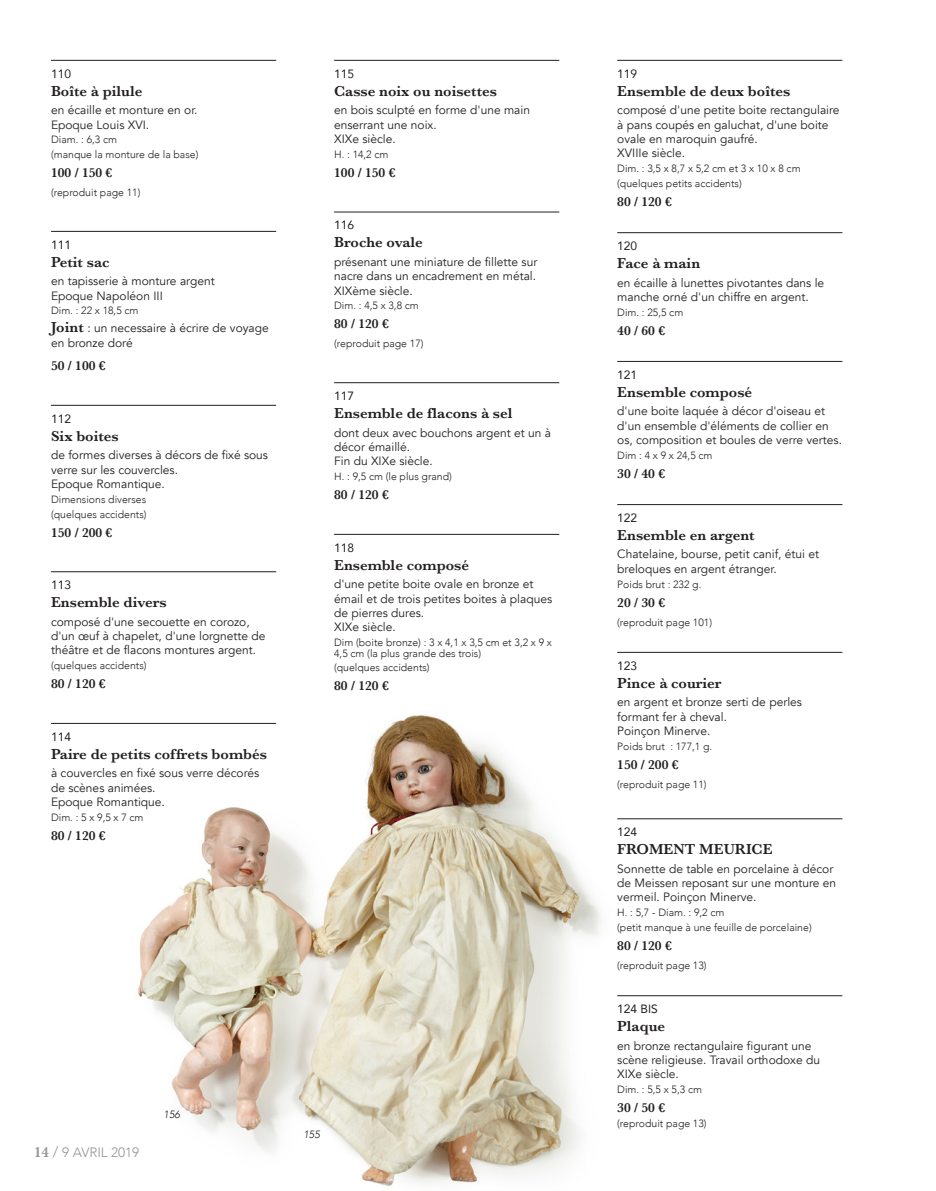
<style>
.page{position:relative;width:936px;height:1191px;background:#fff}
.page>*{position:absolute;margin:0;border:0;box-sizing:border-box;transform-origin:0 0}
.t1{font:600 15px "Baskerville";color:#231f20}
.t2{font:600 13.5px "Baskerville";color:#231f20}
.t3{font:300 13.5px "Avenir";color:#939598}
.t4{font:12px/14.4px "Avenir";color:#231f20}
.t5{font:12px "Avenir";color:#231f20}
.t6{font:300 10.5px/14.7px "Avenir";color:#231f20}
.t7{font:italic 300 10.5px "Avenir";color:#231f20}
.s1{font-family:"Baskerville";font-weight:600;font-size:15px}
.s2{font-size:15px}
</style>
<div class="page">
<img style="left:63px;top:715px;width:608px;height:471px">
<hr style="left:51px;top:60px;width:225px;height:1px;background:#231f20">
<hr style="left:51px;top:231px;width:225px;height:1px;background:#231f20">
<hr style="left:51px;top:405px;width:225px;height:1px;background:#231f20">
<hr style="left:51px;top:571px;width:225px;height:1px;background:#231f20">
<hr style="left:51px;top:723px;width:225px;height:1px;background:#231f20">
<hr style="left:334px;top:60px;width:225px;height:1px;background:#231f20">
<hr style="left:334px;top:212px;width:225px;height:1px;background:#231f20">
<hr style="left:334px;top:382px;width:225px;height:1px;background:#231f20">
<hr style="left:334px;top:534px;width:225px;height:1px;background:#231f20">
<hr style="left:617px;top:60px;width:225px;height:1px;background:#231f20">
<hr style="left:617px;top:232px;width:225px;height:1px;background:#231f20">
<hr style="left:617px;top:361px;width:225px;height:1px;background:#231f20">
<hr style="left:617px;top:504px;width:225px;height:1px;background:#231f20">
<hr style="left:617px;top:652px;width:225px;height:1px;background:#231f20">
<hr style="left:617px;top:818px;width:225px;height:1px;background:#231f20">
<hr style="left:617px;top:995px;width:225px;height:1px;background:#231f20">
<p class="t5" style="left:51px;top:64px;width:22px">110</p>
<p class="t1" style="left:51px;top:80px;width:93px">Boîte à pilule</p>
<p class="t4" style="left:51px;top:103px;width:148px">en écaille et monture en or.<br>Epoque Louis XVI.</p>
<p class="t6" style="left:51px;top:132px;width:149px">Diam. : 6,3 cm<br>(manque la monture de la base)</p>
<p class="t2" style="left:51px;top:163px;width:63px">100 / 150 €</p>
<p class="t6" style="left:51px;top:185px;width:91px">(reproduit page 11)</p>
<p class="t5" style="left:51px;top:235px;width:22px">111</p>
<p class="t1" style="left:51px;top:251px;width:60px">Petit sac</p>
<p class="t4" style="left:51px;top:274px;width:165px">en tapisserie à monture argent<br>Epoque Napoléon III</p>
<p class="t6" style="left:51px;top:303px;width:89px">Dim. : 22 x 18,5 cm</p>
<p class="t4" style="left:51px;top:321px;width:219px"><span class="s1">Joint</span> : un necessaire à écrire de voyage en bronze doré</p>
<p class="t2" style="left:51px;top:356px;width:56px">50 / 100 €</p>
<p class="t5" style="left:51px;top:409px;width:22px">112</p>
<p class="t1" style="left:51px;top:425px;width:69px">Six boites</p>
<p class="t4" style="left:51px;top:448px;width:218px">de formes diverses à décors de fixé sous verre sur les couvercles.<br>Epoque Romantique.</p>
<p class="t6" style="left:51px;top:492px;width:97px">Dimensions diverses (quelques accidents)</p>
<p class="t2" style="left:51px;top:522px;width:63px">150 / 200 €</p>
<p class="t5" style="left:51px;top:575px;width:22px">113</p>
<p class="t1" style="left:51px;top:591px;width:117px">Ensemble divers</p>
<p class="t4" style="left:51px;top:614px;width:216px">composé d'une secouette en corozo, d'un œuf à chapelet, d'une lorgnette de théâtre et de flacons montures argent.</p>
<p class="t6" style="left:51px;top:658px;width:97px">(quelques accidents)</p>
<p class="t2" style="left:51px;top:674px;width:56px">80 / 120 €</p>
<p class="t5" style="left:51px;top:727px;width:22px">114</p>
<p class="t1" style="left:51px;top:743px;width:217px">Paire de petits coffrets bombés</p>
<p class="t4" style="left:51px;top:766px;width:210px">à couvercles en fixé sous verre décorés de scènes animées.<br>Epoque Romantique.</p>
<p class="t6" style="left:51px;top:810px;width:94px">Dim. : 5 x 9,5 x 7 cm</p>
<p class="t2" style="left:51px;top:826px;width:56px">80 / 120 €</p>
<p class="t5" style="left:334px;top:64px;width:22px">115</p>
<p class="t1" style="left:334px;top:80px;width:164px">Casse noix ou noisettes</p>
<p class="t4" style="left:334px;top:103px;width:197px">en bois sculpté en forme d'une main enserrant une noix.<br>XIXe siècle.</p>
<p class="t6" style="left:334px;top:147px;width:56px">H. : 14,2 cm</p>
<p class="t2" style="left:334px;top:163px;width:63px">100 / 150 €</p>
<p class="t5" style="left:334px;top:215px;width:22px">116</p>
<p class="t1" style="left:334px;top:232px;width:90px">Broche ovale</p>
<p class="t4" style="left:334px;top:255px;width:205px;text-align:justify">présenant une miniature de fillette sur nacre dans un encadrement en métal.<br>XIXème siècle.</p>
<p class="t6" style="left:334px;top:298px;width:86px">Dim. : 4,5 x 3,8 cm</p>
<p class="t2" style="left:334px;top:314px;width:56px">80 / 120 €</p>
<p class="t6" style="left:334px;top:336px;width:91px">(reproduit page 17)</p>
<p class="t5" style="left:334px;top:386px;width:22px">117</p>
<p class="t1" style="left:334px;top:402px;width:180px">Ensemble de flacons à sel</p>
<p class="t4" style="left:334px;top:425px;width:218px">dont deux avec bouchons argent et un à décor émaillé.<br>Fin du XIXe siècle.</p>
<p class="t6" style="left:334px;top:469px;width:119px">H. : 9,5 cm (le plus grand)</p>
<p class="t2" style="left:334px;top:485px;width:56px">80 / 120 €</p>
<p class="t5" style="left:334px;top:538px;width:22px">118</p>
<p class="t1" style="left:334px;top:554px;width:136px">Ensemble composé</p>
<p class="t4" style="left:334px;top:577px;width:219px">d'une petite boite ovale en bronze et émail et de trois petites boites à plaques de pierres dures.<br>XIXe siècle.</p>
<p class="t6" style="left:334px;top:637px;width:219px;line-height:10.5px">Dim (boite bronze) : 3 x 4,1 x 3,5 cm et 3,2 x 9 x<br>4,5 cm (la plus grande des trois)</p>
<p class="t6" style="left:334px;top:660px;width:97px">(quelques accidents)</p>
<p class="t2" style="left:334px;top:676px;width:56px">80 / 120 €</p>
<p class="t3" style="left:34px;top:1144px;width:107px"><span class="s1">14</span> <span class="s2">/</span> 9 AVRIL 2019</p>
<p class="t7" style="left:164px;top:1108px;width:18px">156</p>
<p class="t7" style="left:303px;top:1128px;width:18px">155</p>
<p class="t5" style="left:617px;top:64px;width:22px">119</p>
<p class="t1" style="left:617px;top:80px;width:175px">Ensemble de deux boîtes</p>
<p class="t4" style="left:617px;top:103px;width:224px">composé d'une petite boite rectangulaire à pans coupés en galuchat, d'une boite ovale en maroquin gaufré.<br>XVIIIe siècle.</p>
<p class="t6" style="left:617px;top:161px;width:185px">Dim. : 3,5 x 8,7 x 5,2 cm et 3 x 10 x 8 cm (quelques petits accidents)</p>
<p class="t2" style="left:617px;top:192px;width:56px">80 / 120 €</p>
<p class="t5" style="left:617px;top:236px;width:22px">120</p>
<p class="t1" style="left:617px;top:252px;width:84px">Face à main</p>
<p class="t4" style="left:617px;top:275px;width:208px">en écaille à lunettes pivotantes dans le manche orné d'un chiffre en argent.</p>
<p class="t6" style="left:617px;top:305px;width:68px">Dim. : 25,5 cm</p>
<p class="t2" style="left:617px;top:321px;width:49px">40 / 60 €</p>
<p class="t5" style="left:617px;top:365px;width:22px">121</p>
<p class="t1" style="left:617px;top:381px;width:136px">Ensemble composé</p>
<p class="t4" style="left:617px;top:404px;width:226px">d'une boite laquée à décor d'oiseau et d'un ensemble d'éléments de collier en os, composition et boules de verre vertes.</p>
<p class="t6" style="left:617px;top:448px;width:97px">Dim : 4 x 9 x 24,5 cm</p>
<p class="t2" style="left:617px;top:464px;width:49px">30 / 40 €</p>
<p class="t5" style="left:617px;top:508px;width:22px">122</p>
<p class="t1" style="left:617px;top:524px;width:139px">Ensemble en argent</p>
<p class="t4" style="left:617px;top:547px;width:203px">Chatelaine, bourse, petit canif, étui et breloques en argent étranger.</p>
<p class="t6" style="left:617px;top:576px;width:86px">Poids brut : 232 g.</p>
<p class="t2" style="left:617px;top:593px;width:49px">20 / 30 €</p>
<p class="t6" style="left:617px;top:614px;width:96px">(reproduit page 101)</p>
<p class="t5" style="left:617px;top:656px;width:22px">123</p>
<p class="t1" style="left:617px;top:672px;width:106px">Pince à courier</p>
<p class="t4" style="left:617px;top:695px;width:186px">en argent et bronze serti de perles formant fer à cheval.<br>Poinçon Minerve.</p>
<p class="t6" style="left:617px;top:739px;width:97px">Poids brut : 177,1 g.</p>
<p class="t2" style="left:617px;top:755px;width:63px">150 / 200 €</p>
<p class="t6" style="left:617px;top:777px;width:91px">(reproduit page 11)</p>
<p class="t5" style="left:617px;top:822px;width:22px">124</p>
<p class="t1" style="left:617px;top:838px;width:157px">FROMENT MEURICE</p>
<p class="t4" style="left:617px;top:861px;width:220px">Sonnette de table en porcelaine à décor de Meissen reposant sur une monture en vermeil. Poinçon Minerve.</p>
<p class="t6" style="left:617px;top:905px;width:196px">H. : 5,7 - Diam. : 9,2 cm<br>(petit manque à une feuille de porcelaine)</p>
<p class="t2" style="left:617px;top:936px;width:56px">80 / 120 €</p>
<p class="t6" style="left:617px;top:958px;width:91px">(reproduit page 13)</p>
<p class="t5" style="left:617px;top:999px;width:42px">124 BIS</p>
<p class="t1" style="left:617px;top:1015px;width:49px">Plaque</p>
<p class="t4" style="left:617px;top:1038px;width:204px">en bronze rectangulaire figurant une scène religieuse. Travail orthodoxe du<br>XIXe siècle.</p>
<p class="t6" style="left:617px;top:1082px;width:86px">Dim. : 5,5 x 5,3 cm</p>
<p class="t2" style="left:617px;top:1098px;width:49px">30 / 50 €</p>
<p class="t6" style="left:617px;top:1116px;width:91px">(reproduit page 13)</p>
</div>
